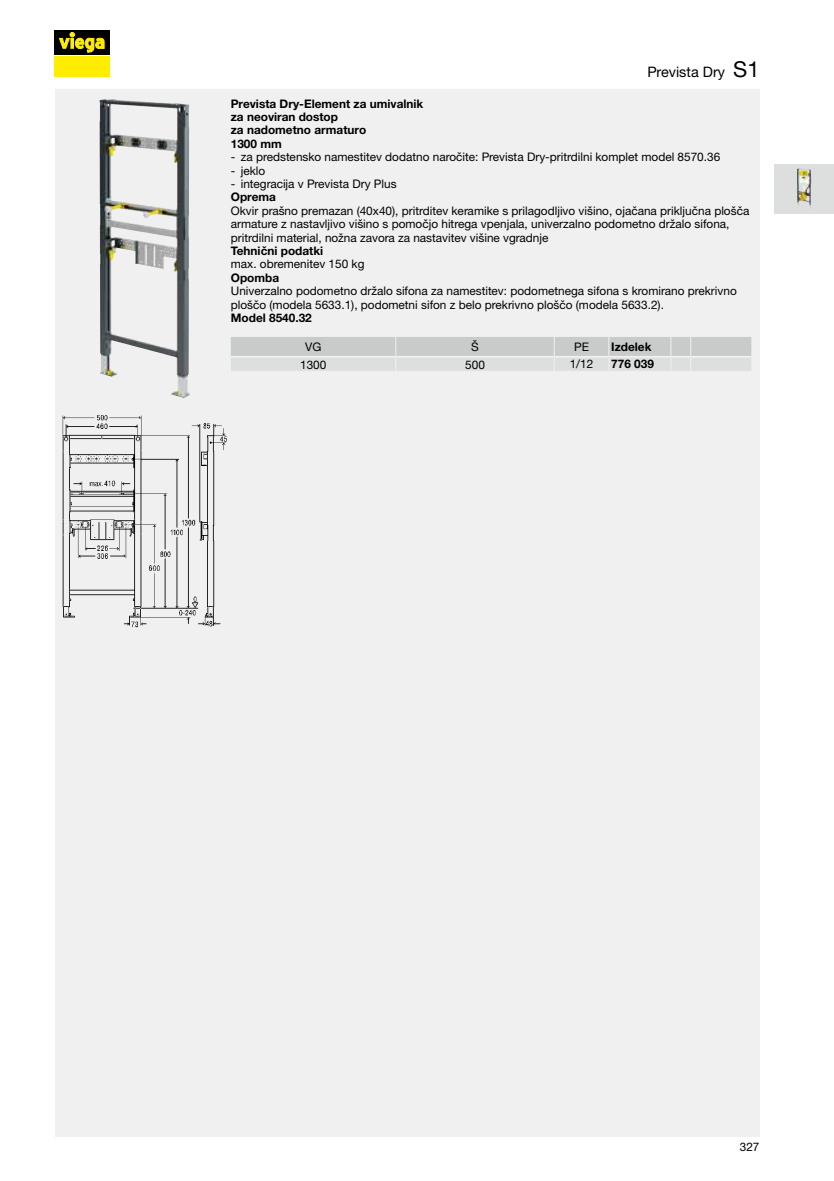
<style>
.page{position:relative;width:834px;height:1181px;background:#fff}
.page>*{position:absolute;margin:0;border:0;box-sizing:border-box;transform-origin:0 0}
.t1{font:14.35px "M Ying Hei PR Cfor Viega W4";color:#000}
.t2{font:11.9px/13.5px "M Ying Hei PR Cfor Viega W4";color:#000}
.t3{font:11.9px/13.5px "M Ying Hei PR Cfor Viega W7";color:#000}
.s1{font-size:21.88px}
</style>
<div class="page">
<div style="left:55px;top:89px;width:704px;height:1047px;background:#f0f0f0"></div>
<div style="left:774px;top:164px;width:59px;height:49px;background:#dddede"></div>
<img style="left:797px;top:169px;width:14px;height:39px">
<svg style="left:231px;top:337px;width:521px;height:34px;background:#d3d4d4"></svg>
<img style="left:100px;top:99px;width:90px;height:299px">
<img style="left:62px;top:415px;width:165px;height:212px">
<div style="left:55px;top:56px;width:55px;height:21px;background:#ffed00"></div>
<div style="left:55px;top:30px;width:55px;height:24px;background:#000"></div>
<svg style="left:59px;top:32px;width:45px;height:21px"></svg>
<p class="t1" style="left:647px;top:63px;width:113px">Prevista Dry <span class="s1">S1</span></p>
<p class="t3" style="left:231px;top:97px;width:194px">-Prevista -Dry-Element za umivalnik za neoviran dostop<br>za nadometno armaturo<br>1300 -mm</p>
<p class="t2" style="left:231px;top:150px;width:491px">- za predstensko namestitev dodatno naročite: Prevista -Dry-pritrdilni komplet model 8570.36</p>
<p class="t2" style="left:231px;top:164px;width:36px">- jeklo</p>
<p class="t2" style="left:231px;top:177px;width:167px">- integracija v Prevista -Dry -Plus</p>
<p class="t3" style="left:231px;top:190px;width:47px">Oprema</p>
<p class="t2" style="left:231px;top:204px;width:520px">Okvir prašno premazan (40x40), pritrditev keramike s prilagodljivo višino, ojačana priključna plošča armature z nastavljivo višino s pomočjo hitrega vpenjala, univerzalno podometno držalo sifona, pritrdilni material, nožna zavora za nastavitev višine vgradnje</p>
<p class="t3" style="left:231px;top:244px;width:94px">Tehnični podatki</p>
<p class="t2" style="left:231px;top:257px;width:135px">max. obremenitev 150 -kg</p>
<p class="t3" style="left:231px;top:271px;width:50px">Opomba</p>
<p class="t2" style="left:231px;top:284px;width:507px">Univerzalno podometno držalo sifona za namestitev: podometnega sifona s kromirano prekrivno ploščo (modela 5633.1), podometni sifon z belo prekrivno ploščo (modela 5633.2).</p>
<p class="t3" style="left:231px;top:311px;width:82px">Model 8540.32</p>
<p class="t2" style="left:305px;top:340px;width:18px">VG</p>
<p class="t2" style="left:471px;top:340px;width:9px">Š</p>
<p class="t2" style="left:574px;top:340px;width:16px">PE</p>
<p class="t3" style="left:611px;top:340px;width:42px">Izdelek</p>
<p class="t2" style="left:300px;top:358px;width:28px">1300</p>
<p class="t2" style="left:465px;top:358px;width:21px">500</p>
<p class="t2" style="left:569px;top:357px;width:25px">1/12</p>
<p class="t3" style="left:611px;top:357px;width:44px">776 039</p>
<p class="t2" style="left:739px;top:1140px;width:21px">327</p>
</div>
